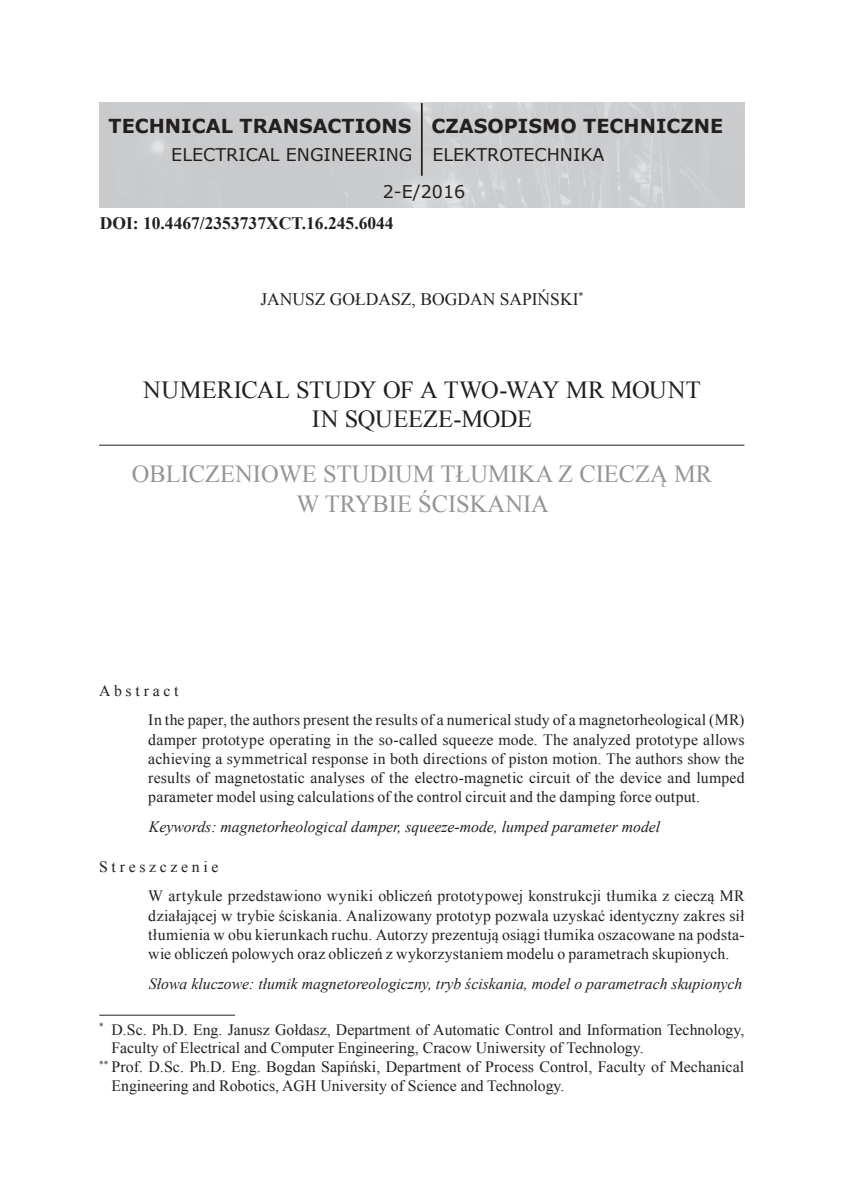
<style>
.page{position:relative;width:844px;height:1191px;background:#fff}
.page>*{position:absolute;margin:0;border:0;box-sizing:border-box;transform-origin:0 0}
.t1{font:24.5px/29.4px "Times New Roman";color:#939598;text-align:center}
.t2{font:24.5px/29.4px "Times New Roman";letter-spacing:-.01em;color:#231f20;text-align:center}
.t3{font:700 19.25px "Verdana";color:#231f20}
.t4{font:17.5px/37.3px "Verdana";color:#231f20}
.t5{font:700 17.5px "Times New Roman";color:#231f20}
.t6{font:17.5px "Times New Roman";color:#231f20}
.t7{font:15.75px/19.2px "Times New Roman";color:#231f20}
.t8{font:italic 15.75px "Times New Roman";color:#231f20}
</style>
<div class="page">
<hr style="left:99px;top:445px;width:645px;height:1px;background:#231f20">
<hr style="left:99px;top:1014px;width:136px;height:1px;background:#231f20">
<div style="left:99px;top:103px;width:645px;height:104px;background:#cbccce"></div>
<hr style="left:421px;top:103px;width:1px;height:73px;background:#231f20">
<p class="t3" style="left:109px;top:112px;width:304px">TECHNICAL TRANSACTIONS</p>
<p class="t4" style="left:382px;top:136px;width:84px;text-indent:-211px">ELECTRICAL ENGINEERING<br>2-E/2016</p>
<p class="t3" style="left:431px;top:112px;width:293px">CZASOPISMO TECHNICZNE</p>
<p class="t4" style="left:432px;top:136px;width:174px">ELEKTROTECHNIKA</p>
<p class="t5" style="left:100px;top:211px;width:295px">DOI: 10.4467/2353737XCT.16.245.6044</p>
<p class="t6" style="left:260px;top:287px;width:325px">JANUSZ GOŁDASZ, BOGDAN SAPIŃSKI<sup>*</sup></p>
<h1 class="t2" style="left:143px;top:374px;width:559px">NUMERICAL STUDY OF A TWO-WAY MR MOUNT<br>IN SQUEEZE-MODE</h1>
<h1 class="t1" style="left:132px;top:459px;width:582px">OBLICZENIOWE STUDIUM TŁUMIKA Z CIECZĄ MR<br>W TRYBIE ŚCISKANIA</h1>
<p class="t7" style="left:148px;top:675px;width:597px;line-height:29.8px;text-indent:-49px">Abstract<br>In the paper, the authors present the results of a numerical study of a magnetorheological (MR)</p>
<p class="t7" style="left:148px;top:729px;width:597px;text-align:justify">damper prototype operating in the so-called squeeze mode. The analyzed prototype allows achieving a symmetrical response in both directions of piston motion. The authors show the results of magnetostatic analyses of the electro-magnetic circuit of the device and lumped parameter model using calculations of the control circuit and the damping force output.</p>
<p class="t8" style="left:149px;top:815px;width:512px">Keywords: magnetorheological damper, squeeze-mode, lumped parameter model</p>
<p class="t7" style="left:148px;top:851px;width:597px;line-height:29.8px;text-indent:-49px">Streszczenie<br>W artykule przedstawiono wyniki obliczeń prototypowej konstrukcji tłumika z cieczą MR</p>
<p class="t7" style="left:148px;top:905px;width:597px;text-align:justify">działającej w trybie ściskania. Analizowany prototyp pozwala uzyskać identyczny zakres sił tłumienia w obu kierunkach ruchu. Autorzy prezentują osiągi tłumika oszacowane na podsta&shy;wie obliczeń polowych oraz obliczeń z wykorzystaniem modelu o parametrach skupionych.</p>
<p class="t8" style="left:149px;top:972px;width:595px">Słowa kluczowe: tłumik magnetoreologiczny, tryb ściskania, model o parametrach skupionych</p>
<p class="t7" style="left:99px;top:1019px;width:646px"><sup>*</sup> D.Sc. Ph.D. Eng. Janusz Gołdasz, Department of Automatic Control and Information Technology,</p>
<p class="t7" style="left:111px;top:1038px;width:533px">Faculty of Electrical and Computer Engineering, Cracow Uniwersity of Technology.</p>
<p class="t7" style="left:99px;top:1057px;width:646px"><sup>**</sup> Prof. D.Sc. Ph.D. Eng. Bogdan Sapiński, Department of Process Control, Faculty of Mechanical</p>
<p class="t7" style="left:111px;top:1076px;width:454px">Engineering and Robotics, AGH University of Science and Technology.</p>
</div>
